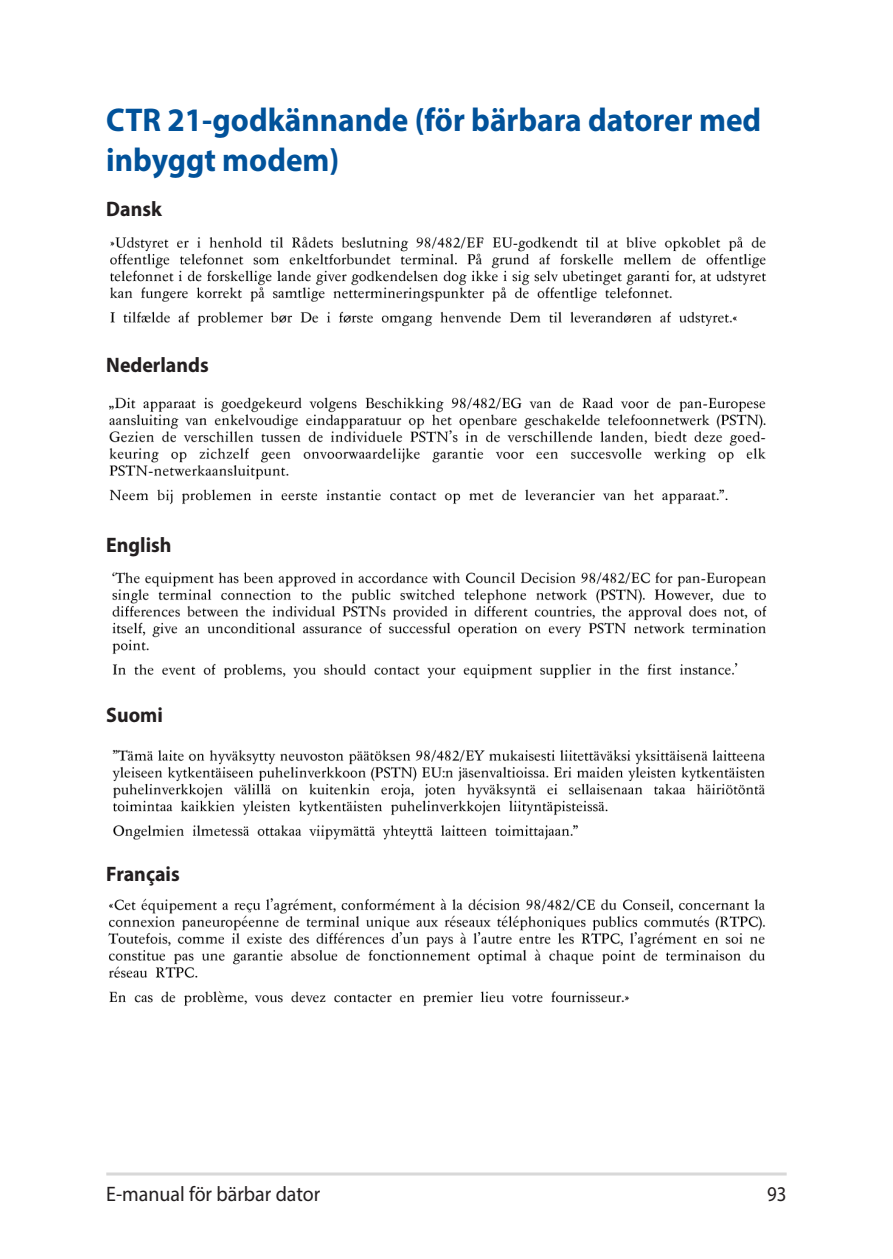
<style>
.page{position:relative;width:893px;height:1259px;background:#fff}
.page>*{position:absolute;margin:0;border:0;box-sizing:border-box;transform-origin:0 0}
.Heading_2{font:700 33px/39.6px "Myriad Pro";color:#01529a;scale:.95 1}
.Notices_Body_Text_Bo{font:700 21px "Myriad Pro";color:#231f20;scale:.95 1}
.t1{font:21px "Myriad Pro";color:#231f20;scale:.95 1}
.t2{font:21px "Myriad Pro";color:#231f20;scale:.9 1}
</style>
<div class="page">
<hr style="left:106px;top:1172px;width:681px;height:3px;background:#d8d8d8">
<img style="left:110px;top:236px;width:657px;height:91px">
<img style="left:109px;top:397px;width:657px;height:108px">
<img style="left:112px;top:572px;width:655px;height:107px">
<img style="left:112px;top:749px;width:653px;height:91px">
<img style="left:108px;top:898px;width:657px;height:108px">
<p class="Heading_2" style="left:106px;top:99px;width:691px">CTR 21-godkännande (för bärbara datorer med inbyggt modem)</p>
<p class="Notices_Body_Text_Bo" style="left:106px;top:195px;width:60px">Dansk</p>
<p class="Notices_Body_Text_Bo" style="left:106px;top:351px;width:109px">Nederlands</p>
<p class="Notices_Body_Text_Bo" style="left:106px;top:531px;width:70px">English</p>
<p class="Notices_Body_Text_Bo" style="left:106px;top:701px;width:61px">Suomi</p>
<p class="Notices_Body_Text_Bo" style="left:106px;top:860px;width:79px">Français</p>
<p class="t1" style="left:106px;top:1180px;width:227px">E-manual för bärbar dator</p>
<p class="t2" style="left:767px;top:1180px;width:23px">93</p>
</div>
